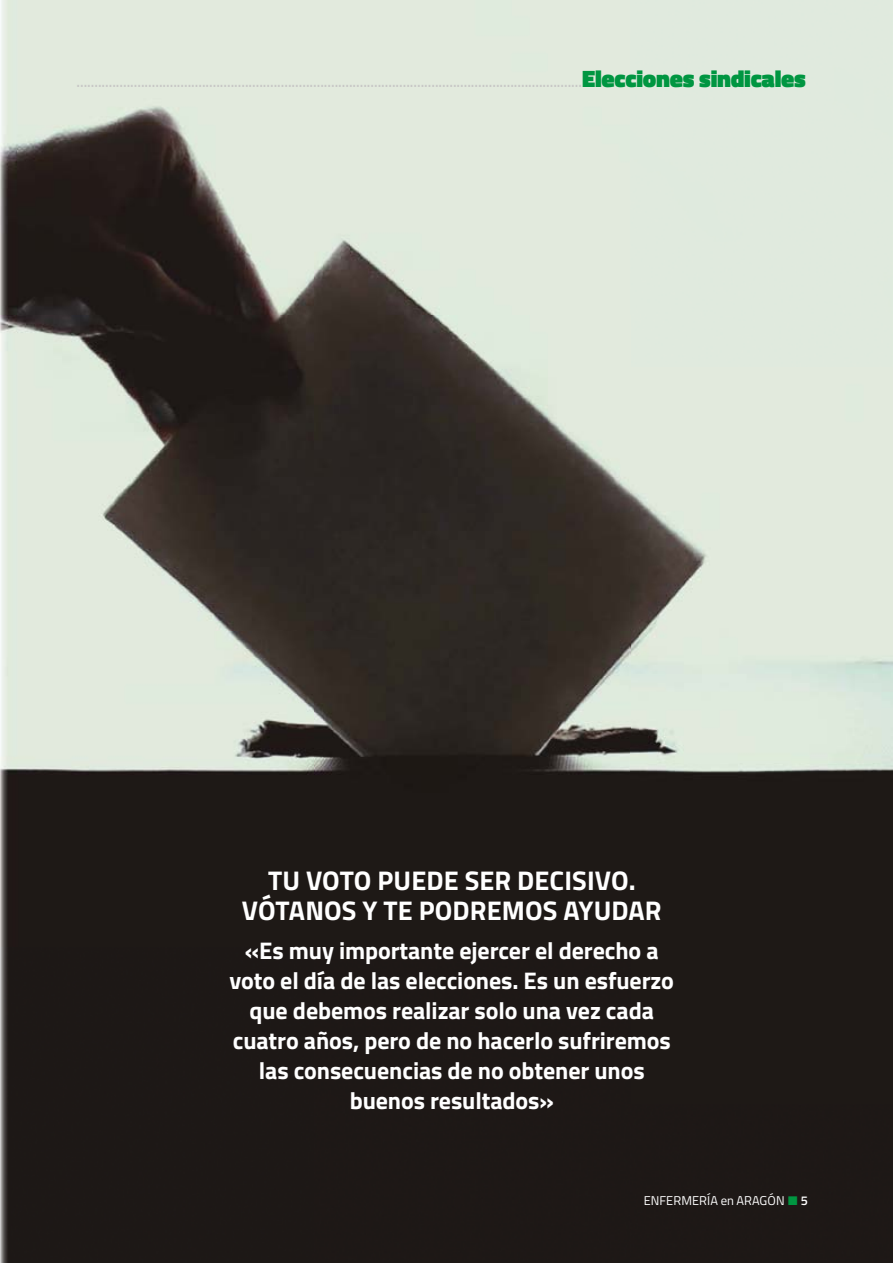
<style>
.page{position:relative;width:893px;height:1263px;background:#fff}
.page>*{position:absolute;margin:0;border:0;box-sizing:border-box;transform-origin:0 0}
.t1{font:700 27px/30px "Titillium Web";letter-spacing:.005em;color:#fff;text-align:center}
.t2{font:700 24px/30px "Titillium Web";letter-spacing:-.005em;color:#fff;text-align:center}
.t3{font:600 15px "Titillium Web";color:#c8c8c6}
.t4{font:12.75px "Titillium Web";letter-spacing:.005em;color:#fff}
.t5{font:600 12.75px "Titillium Web";color:#fff}
.s1{font-weight:900;font-size:24px;color:#009641}
</style>
<div class="page">
<img style="left:0;top:0;width:893px;height:1263px">
<svg style="left:788px;top:1196px;width:9px;height:9px"></svg>
<p class="t3" style="left:77px;top:70px;width:731px">.............................................................................................................................................<span class="s1">Elecciones sindicales</span></p>
<p class="t1" style="left:242px;top:864px;width:421px">TU VOTO PUEDE SER DECISIVO.<br>VÓTANOS Y TE PODREMOS AYUDAR</p>
<p class="t2" style="left:230px;top:934px;width:446px">«Es muy importante ejercer el derecho a voto el día de las elecciones. Es un esfuerzo que debemos realizar solo una vez cada cuatro años, pero de no hacerlo sufriremos las consecuencias de no obtener unos buenos resultados»</p>
<p class="t4" style="left:644px;top:1191px;width:142px">ENFERMERÍA en ARAGÓN</p>
<p class="t5" style="left:801px;top:1191px;width:9px">5</p>
</div>
